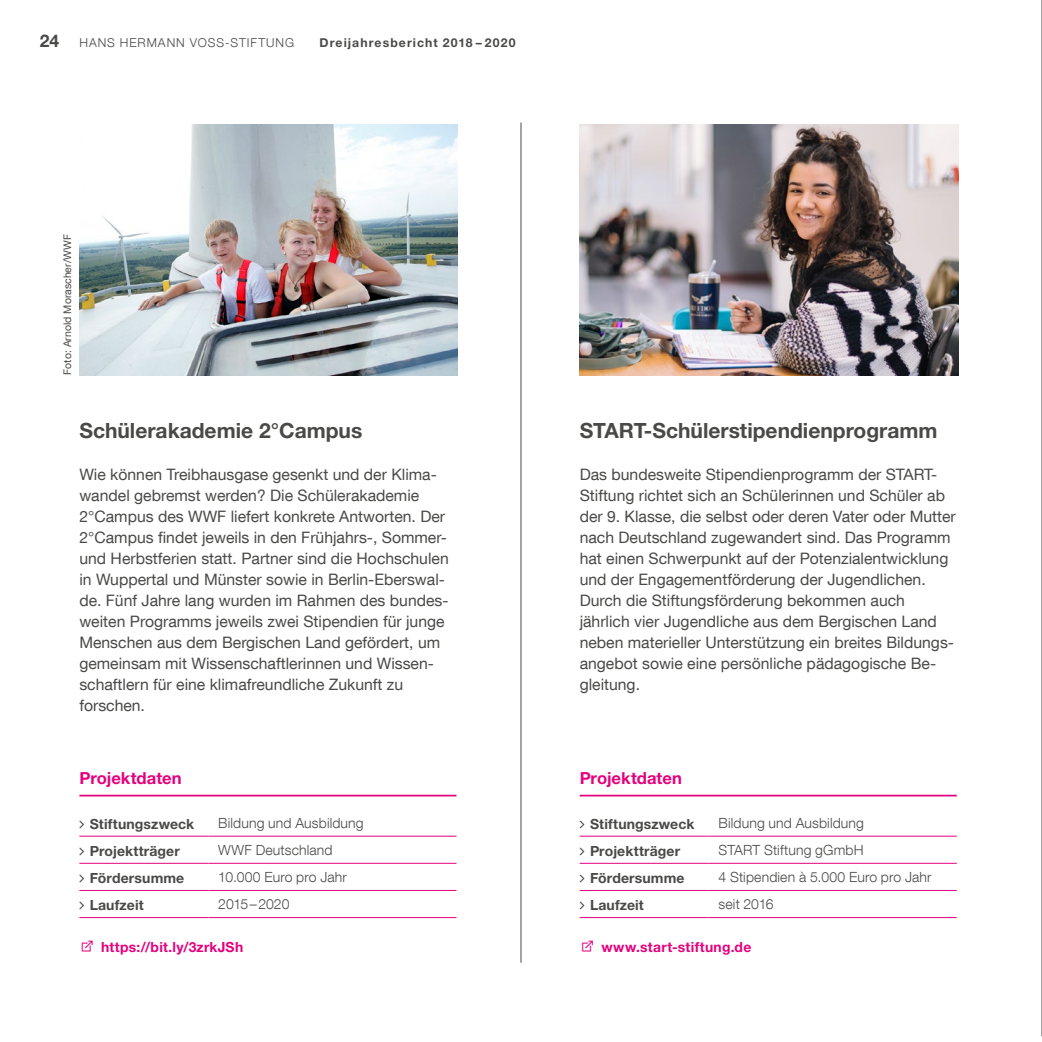
<style>
.page{position:relative;width:1042px;height:1042px;background:#fff}
.page>*{position:absolute;margin:0;border:0;box-sizing:border-box;transform-origin:0 0}
.head_12pt{font:700 21px "Helvetica Neue LT Std";color:#494948}
.subtext{font:700 16.62px "Helvetica Neue LT Std";color:#e5007d}
.copy{font:15.75px/21px "Helvetica Neue LT Com";color:#494948}
.subtext-2{font:300 14px "Helvetica Neue LT Com";letter-spacing:.01em;color:#494948}
.subtext-3{font:700 14px "Helvetica Neue LT Std";letter-spacing:.01em;color:#494948}
.copy-2{font:700 14px "Helvetica Neue LT Std";letter-spacing:.02em;color:#e5007d}
.t1{font:300 12.25px "Helvetica Neue LT Com";letter-spacing:.08em;color:#494948}
.t2{font:700 12.25px "Helvetica Neue LT Std";letter-spacing:.09em;color:#494948}
.copy-3{font:10.5px "Helvetica Neue LT Com";color:#494948}
.s1{font-family:"Helvetica Neue LT Std";font-weight:700;font-size:17.5px}
</style>
<div class="page">
<hr style="left:1041px;top:0;width:1px;height:1036px;background:#494948">
<hr style="left:521px;top:123px;width:1px;height:840px;background:#494948">
<img style="left:79px;top:124px;width:379px;height:252px">
<hr style="left:79px;top:795px;width:377px;height:1px;background:#e5007d">
<hr style="left:79px;top:836px;width:129px;height:1px;background:#e5007d">
<hr style="left:208px;top:836px;width:248px;height:1px;background:#e5007d">
<hr style="left:79px;top:863px;width:129px;height:1px;background:#e5007d">
<hr style="left:208px;top:863px;width:248px;height:1px;background:#e5007d">
<hr style="left:79px;top:890px;width:129px;height:1px;background:#e5007d">
<hr style="left:208px;top:890px;width:248px;height:1px;background:#e5007d">
<hr style="left:79px;top:917px;width:129px;height:1px;background:#e5007d">
<hr style="left:208px;top:917px;width:248px;height:1px;background:#e5007d">
<hr style="left:580px;top:795px;width:377px;height:1px;background:#e5007d">
<hr style="left:580px;top:836px;width:129px;height:1px;background:#e5007d">
<hr style="left:709px;top:836px;width:248px;height:1px;background:#e5007d">
<hr style="left:580px;top:863px;width:129px;height:1px;background:#e5007d">
<hr style="left:709px;top:863px;width:248px;height:1px;background:#e5007d">
<hr style="left:580px;top:890px;width:129px;height:1px;background:#e5007d">
<hr style="left:709px;top:890px;width:248px;height:1px;background:#e5007d">
<hr style="left:580px;top:917px;width:129px;height:1px;background:#e5007d">
<hr style="left:709px;top:917px;width:248px;height:1px;background:#e5007d">
<img style="left:580px;top:124px;width:378px;height:252px">
<p class="t1" style="left:40px;top:35px;width:256px"><span class="s1">24</span> HANS HERMANN VOSS-STIFTUNG</p>
<p class="t2" style="left:319px;top:35px;width:198px">Dreijahresbericht 2018 – 2020</p>
<p class="copy-3" style="left:61px;top:375px;width:142px;rotate:-90deg">Foto: Arnold Morascher/WWF</p>
<p class="head_12pt" style="left:79px;top:417px;width:284px">Schülerakademie 2°Campus</p>
<p class="copy" style="left:79px;top:463px;width:371px">Wie können Treibhausgase gesenkt und der Klima&shy;wandel gebremst werden? Die Schülerakademie 2°Campus des WWF liefert konkrete Antworten. Der 2°Campus findet jeweils in den Frühjahrs-, Sommer&shy;und Herbstferien statt. Partner sind die Hochschulen in Wuppertal und Münster sowie in Berlin-Eberswal&shy;de. Fünf Jahre lang wurden im Rahmen des bundes&shy;weiten Programms jeweils zwei Stipendien für junge Menschen aus dem Bergischen Land gefördert, um gemeinsam mit Wissenschaftlerinnen und Wissen&shy;schaftlern für eine klimafreundliche Zukunft zu forschen.</p>
<p class="subtext" style="left:79px;top:768px;width:104px">Projektdaten</p>
<p class="subtext-3" style="left:90px;top:815px;width:106px">Stiftungszweck</p>
<p class="subtext-2" style="left:218px;top:814px;width:147px">Bildung und Ausbildung</p>
<p class="subtext-3" style="left:90px;top:842px;width:92px">Projektträger</p>
<p class="subtext-2" style="left:218px;top:841px;width:116px">WWF Deutschland</p>
<p class="subtext-3" style="left:90px;top:869px;width:96px">Fördersumme</p>
<p class="subtext-2" style="left:218px;top:868px;width:130px">10.000 Euro pro Jahr</p>
<p class="subtext-3" style="left:90px;top:896px;width:55px">Laufzeit</p>
<p class="subtext-2" style="left:218px;top:895px;width:73px">2015–2020</p>
<p class="copy-2" style="left:101px;top:938px;width:144px">https://bit.ly/3zrkJSh</p>
<p class="head_12pt" style="left:580px;top:417px;width:359px">START-Schülerstipendienprogramm</p>
<p class="copy" style="left:580px;top:463px;width:378px">Das bundesweite Stipendienprogramm der START-Stiftung richtet sich an Schülerinnen und Schüler ab der 9. Klasse, die selbst oder deren Vater oder Mutter nach Deutschland zugewandert sind. Das Programm hat einen Schwerpunkt auf der Potenzialentwicklung und der Engagementförderung der Jugendlichen.<br>Durch die Stiftungsförderung bekommen auch jährlich vier Jugendliche aus dem Bergischen Land neben materieller Unterstützung ein breites Bildungs&shy;angebot sowie eine persönliche pädagogische Be&shy;gleitung.</p>
<p class="subtext" style="left:580px;top:768px;width:104px">Projektdaten</p>
<p class="subtext-3" style="left:590px;top:815px;width:106px">Stiftungszweck</p>
<p class="subtext-2" style="left:718px;top:814px;width:147px">Bildung und Ausbildung</p>
<p class="subtext-3" style="left:590px;top:842px;width:92px">Projektträger</p>
<p class="subtext-2" style="left:718px;top:841px;width:147px">START Stiftung gGmbH</p>
<p class="subtext-3" style="left:590px;top:869px;width:96px">Fördersumme</p>
<p class="subtext-2" style="left:718px;top:868px;width:215px">4 Stipendien à 5.000 Euro pro Jahr</p>
<p class="subtext-3" style="left:590px;top:896px;width:55px">Laufzeit</p>
<p class="subtext-2" style="left:718px;top:895px;width:56px">seit 2016</p>
<p class="copy-2" style="left:601px;top:938px;width:151px">www.start-stiftung.de</p>
</div>
